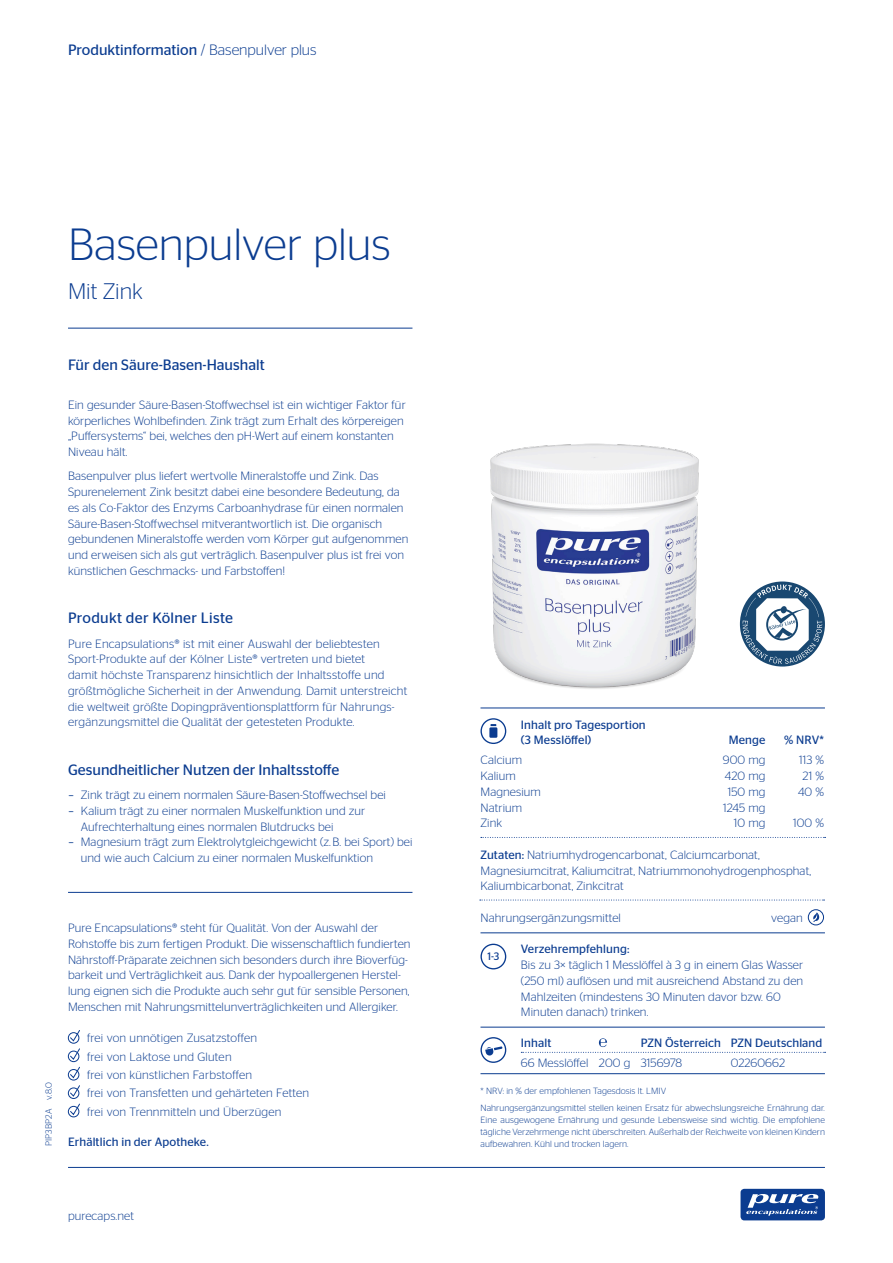
<style>
.page{position:relative;width:893px;height:1263px;background:#fff}
.page>*{position:absolute;margin:0;border:0;box-sizing:border-box;transform-origin:0 0}
.t1{font:300 45px "Stag Sans";color:#0b3c90}
.t2{font:300 22.5px "Stag Sans";color:#0b3c90}
.t3{font:15px "Stag Sans";color:#0b3c90}
.t4{font:15px "Stag Sans";letter-spacing:.02em;color:#0b3c90}
.t5{font:300 12px/15.8px "Stag Sans";letter-spacing:.01em;color:#0b3c90}
.t6{font:12px/15.8px "Stag Sans";letter-spacing:.01em;color:#0b3c90}
.t7{font:10.8px "Stag Sans";color:#0b3c90}
.t8{font:300 9px/12px "Stag Sans";letter-spacing:.01em;color:#0b3c90}
.s1{font-weight:300}
.s2{font-family:"Solex Medium Lining";font-weight:400}
.s3{font-weight:400}
</style>
<div class="page">
<hr style="left:68px;top:1167px;width:757px;height:1px;background:#0b3c90">
<div style="left:740px;top:1189px;width:85px;height:31px;background:#0b3c90;border-radius:4px"></div>
<svg style="left:746px;top:1194px;width:73px;height:22px"></svg>
<svg style="left:808px;top:909px;width:16px;height:16px"></svg>
<hr style="left:480px;top:708px;width:345px;height:1px;background:#0b3c90">
<hr style="left:480px;top:932px;width:345px;height:1px;background:#0b3c90">
<hr style="left:480px;top:1027px;width:345px;height:1px;background:#0b3c90">
<svg style="left:480px;top:718px;width:26px;height:26px"></svg>
<img style="left:480px;top:443px;width:301px;height:266px">
<hr style="left:480px;top:1073px;width:345px;height:1px;background:#0b3c90">
<svg style="left:521px;top:1038px;width:305px;height:15px"></svg>
<svg style="left:481px;top:837px;width:345px;height:1px"></svg>
<svg style="left:480px;top:900px;width:344px;height:1px"></svg>
<hr style="left:68px;top:328px;width:344px;height:1px;background:#0b3c90">
<svg style="left:480px;top:1037px;width:26px;height:26px"></svg>
<svg style="left:480px;top:944px;width:26px;height:25px"></svg>
<svg style="left:740px;top:581px;width:85px;height:85px"></svg>
<div style="left:68px;top:1087px;width:11px;height:12px;border:1px solid #0b3c90;border-radius:50%"></div>
<svg style="left:70px;top:1085px;width:10px;height:12px"></svg>
<div style="left:68px;top:1051px;width:11px;height:11px;border:1px solid #0b3c90;border-radius:50%"></div>
<svg style="left:70px;top:1048px;width:10px;height:12px"></svg>
<div style="left:68px;top:1069px;width:11px;height:11px;border:1px solid #0b3c90;border-radius:50%"></div>
<svg style="left:70px;top:1066px;width:10px;height:12px"></svg>
<div style="left:68px;top:1106px;width:11px;height:11px;border:1px solid #0b3c90;border-radius:50%"></div>
<svg style="left:70px;top:1103px;width:10px;height:12px"></svg>
<div style="left:68px;top:1032px;width:11px;height:11px;border:1px solid #0b3c90;border-radius:50%"></div>
<svg style="left:70px;top:1030px;width:10px;height:12px"></svg>
<hr style="left:68px;top:892px;width:344px;height:1px;background:#0b3c90">
<p class="t3" style="left:68px;top:41px;width:250px">Produktinformation <span class="s1">/ Basenpulver plus</span></p>
<h1 class="t1" style="left:68px;top:219px;width:324px">Basenpulver plus</h1>
<h2 class="t2" style="left:68px;top:278px;width:76px">Mit Zink</h2>
<p class="t3" style="left:68px;top:356px;width:198px">Für den Säure-Basen-Haushalt</p>
<p class="t5" style="left:68px;top:397px;width:339px">Ein gesunder Säure-Basen-Stoffwechsel ist ein wichtiger Faktor für körperliches Wohlbefinden. Zink trägt zum Erhalt des körpereigen „Puffersystems“ bei, welches den pH-Wert auf einem konstanten Niveau hält.</p>
<p class="t5" style="left:68px;top:468px;width:342px">Basenpulver plus liefert wertvolle Mineralstoffe und Zink. Das Spurenelement Zink besitzt dabei eine besondere Bedeutung, da es als Co-Faktor des Enzyms Carboanhydrase für einen normalen Säure-Basen-Stoffwechsel mitverantwortlich ist. Die organisch gebundenen Mineralstoffe werden vom Körper gut aufgenommen und erweisen sich als gut verträglich. Basenpulver plus ist frei von künstlichen Geschmacks- und Farbstoffen!</p>
<p class="t4" style="left:68px;top:610px;width:167px">Produkt der Kölner Liste</p>
<p class="t5" style="left:68px;top:635px;width:341px">Pure Encapsulations® ist mit einer Auswahl der beliebtesten Sport-Produkte auf der Kölner Liste® vertreten und bietet<br>damit höchste Transparenz hinsichtlich der Inhaltsstoffe und größtmögliche Sicherheit in der Anwendung. Damit unterstreicht die weltweit größte Dopingpräventionsplattform für Nahrungs&shy;ergänzungsmittel die Qualität der getesteten Produkte.</p>
<p class="t3" style="left:68px;top:761px;width:273px">Gesundheitlicher Nutzen der Inhaltsstoffe</p>
<p class="t5" style="left:68px;top:787px;width:319px"><span class="s2">–</span> Zink trägt zu einem normalen Säure-Basen-Stoffwechsel bei</p>
<p class="t5" style="left:81px;top:803px;width:286px;text-indent:-12px"><span class="s2">–</span> Kalium trägt zu einer normalen Muskelfunktion und zur<br>Aufrechterhaltung eines normalen Blutdrucks bei</p>
<p class="t5" style="left:81px;top:834px;width:333px;text-indent:-12px"><span class="s2">–</span> Magnesium trägt zum Elektrolytgleichgewicht (z.B. bei Sport) bei und wie auch Calcium zu einer normalen Muskelfunktion</p>
<p class="t8" style="left:43px;top:1146px;width:65px;rotate:-90deg">PIP3BP2A v.8.0</p>
<p class="t5" style="left:68px;top:920px;width:344px">Pure Encapsulations® steht für Qualität. Von der Auswahl der Rohstoffe bis zum fertigen Produkt. Die wissenschaftlich fundierten Nährstoff-Präparate zeichnen sich besonders durch ihre Bioverfüg&shy;barkeit und Verträglichkeit aus. Dank der hypoallergenen Herstel&shy;lung eignen sich die Produkte auch sehr gut für sensible Personen, Menschen mit Nahrungsmittelunverträglichkeiten und Allergiker.</p>
<p class="t5" style="left:87px;top:1028px;width:224px;line-height:18.5px">frei von unnötigen Zusatzstoffen<br>frei von Laktose und Gluten<br>frei von künstlichen Farbstoffen<br>frei von Transfetten und gehärteten Fetten frei von Trennmitteln und Überzügen</p>
<p class="t6" style="left:68px;top:1134px;width:142px">Erhältlich in der Apotheke.</p>
<p class="t5" style="left:68px;top:1208px;width:67px">purecaps.net</p>
<p class="t6" style="left:521px;top:716px;width:126px">Inhalt pro Tagesportion (3 Messlöffel)</p>
<p class="t6" style="left:729px;top:732px;width:38px">Menge</p>
<p class="t6" style="left:784px;top:732px;width:41px">% NRV*</p>
<p class="t5" style="left:480px;top:752px;width:43px">Calcium</p>
<p class="t5" style="left:723px;top:752px;width:44px">900 mg</p>
<p class="t5" style="left:799px;top:752px;width:26px">113 %</p>
<p class="t5" style="left:480px;top:768px;width:37px">Kalium</p>
<p class="t5" style="left:725px;top:768px;width:42px">420 mg</p>
<p class="t5" style="left:803px;top:768px;width:23px">21 %</p>
<p class="t5" style="left:480px;top:784px;width:62px">Magnesium</p>
<p class="t5" style="left:728px;top:784px;width:39px">150 mg</p>
<p class="t5" style="left:798px;top:784px;width:28px">40 %</p>
<p class="t5" style="left:480px;top:799px;width:43px">Natrium</p>
<p class="t5" style="left:723px;top:799px;width:44px">1245 mg</p>
<p class="t5" style="left:480px;top:815px;width:23px">Zink</p>
<p class="t5" style="left:734px;top:815px;width:33px">10 mg</p>
<p class="t5" style="left:793px;top:815px;width:32px">100 %</p>
<p class="t5" style="left:480px;top:847px;width:332px"><span class="s3">Zutaten:</span> Natriumhydrogencarbonat, Calciumcarbonat,<br>Magnesiumcitrat, Kaliumcitrat, Natriummonohydrogenphosphat,<br>Kaliumbicarbonat, Zinkcitrat</p>
<p class="t5" style="left:480px;top:910px;width:142px">Nahrungsergänzungsmittel</p>
<p class="t5" style="left:771px;top:910px;width:33px">vegan</p>
<p class="t6" style="left:521px;top:941px;width:110px">Verzehrempfehlung:</p>
<p class="t5" style="left:521px;top:957px;width:284px">Bis zu 3× täglich 1 Messlöffel à 3 g in einem Glas Wasser (250 ml) auflösen und mit ausreichend Abstand zu den Mahlzeiten (mindestens 30 Minuten davor bzw. 60<br>Minuten danach) trinken.</p>
<p class="t7" style="left:487px;top:950px;width:14px">1-3</p>
<p class="t6" style="left:521px;top:1035px;width:32px">Inhalt</p>
<p class="t6" style="left:641px;top:1035px;width:183px">PZN Österreich PZN Deutschland</p>
<p class="t5" style="left:521px;top:1054px;width:163px">66 Messlöffel 200 g 3156978</p>
<p class="t5" style="left:731px;top:1054px;width:56px">02260662</p>
<p class="t8" style="left:480px;top:1083px;width:346px;line-height:16.2px">* NRV: in % der empfohlenen Tagesdosis lt. LMIV<br>Nahrungsergänzungsmittel stellen keinen Ersatz für abwechslungsreiche Ernährung dar.</p>
<p class="t8" style="left:480px;top:1113px;width:346px;text-align:justify">Eine ausgewogene Ernährung und gesunde Lebensweise sind wichtig. Die empfohlene tägliche Verzehrmenge nicht überschreiten. Außerhalb der Reichweite von kleinen Kindern aufbewahren. Kühl und trocken lagern.</p>
</div>
